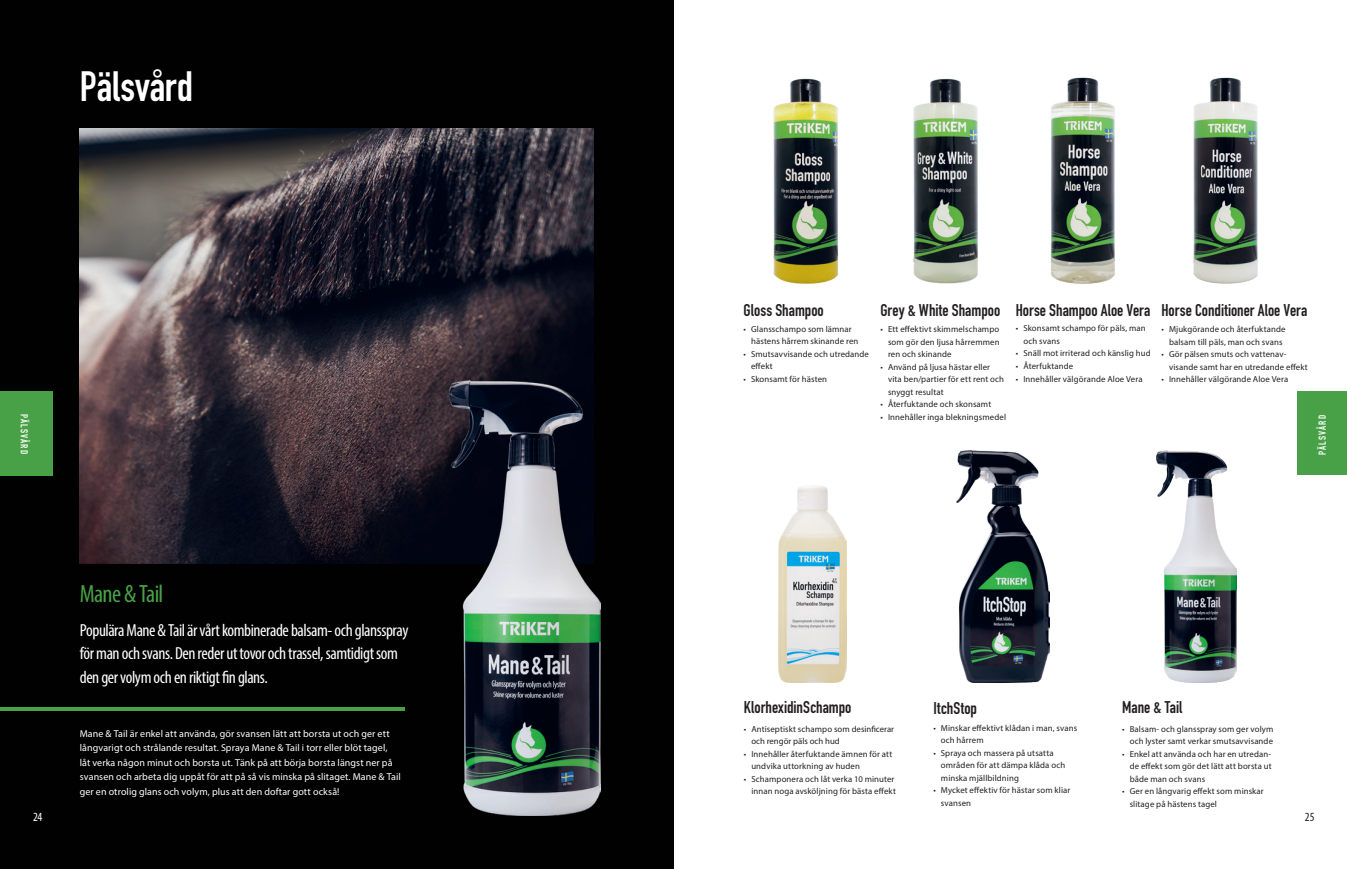
<style>
.page{position:relative;width:1347px;height:869px;background:#fff}
.page>*{position:absolute;margin:0;border:0;box-sizing:border-box;transform-origin:0 0}
.t1{font:41.75px "DIN Engschrift LT Pro";color:#fff}
.t2{font:condensed 25px "Myriad Pro";letter-spacing:-.03em;color:#49a147}
.t3{font:condensed 17.5px/23.5px "Myriad Pro";letter-spacing:-.025em;color:#fff}
.t4{font:16.75px "DIN Engschrift LT Pro";color:#231f20}
.t5{font:condensed 12.5px "Myriad Pro";color:#fff}
.t6{font:condensed 12.5px "Myriad Pro";color:#231f20}
.t7{font:10px/14.5px "Myriad Pro";letter-spacing:.01em;color:#fff}
.t8{font:10px "DIN Engschrift LT Pro";letter-spacing:.11em;color:#fff}
.t9{font:8.75px/12.5px "Myriad Pro";letter-spacing:.015em;color:#231f20}
</style>
<div class="page">
<div style="left:0;top:0;width:673px;height:868px;background:#010101"></div>
<img style="left:80px;top:128px;width:513px;height:434px">
<hr style="left:0;top:706px;width:405px;height:3px;background:#49a147">
<div style="left:0;top:391px;width:52px;height:85px;background:#49a147"></div>
<img style="left:450px;top:380px;width:150px;height:435px">
<img style="left:1193px;top:77px;width:65px;height:207px">
<img style="left:778px;top:486px;width:68px;height:196px">
<div style="left:1297px;top:391px;width:49px;height:83px;background:#49a147"></div>
<img style="left:773px;top:78px;width:66px;height:205px">
<img style="left:1050px;top:77px;width:65px;height:207px">
<img style="left:1156px;top:450px;width:80px;height:232px">
<img style="left:913px;top:78px;width:65px;height:205px">
<img style="left:956px;top:450px;width:93px;height:232px">
<h1 class="t1" style="left:80px;top:61px;width:115px">Pälsvård</h1>
<p class="t8" style="left:30px;top:414px;width:41px;rotate:90deg">PÄLSVÅRD</p>
<h3 class="t5" style="left:33px;top:808px;width:11px">24</h3>
<h2 class="t2" style="left:80px;top:578px;width:85px">Mane &amp; Tail</h2>
<h3 class="t3" style="left:80px;top:617px;width:330px">Populära Mane &amp; Tail är vårt kombinerade balsam- och glansspray för man och svans. Den reder ut tovor och trassel, samtidigt som den ger volym och en riktigt fin glans.</h3>
<p class="t7" style="left:80px;top:725px;width:322px">Mane &amp; Tail är enkel att använda, gör svansen lätt att borsta ut och ger ett långvarigt och strålande resultat. Spraya Mane &amp; Tail i torr eller blöt tagel,<br>låt verka någon minut och borsta ut. Tänk på att börja borsta längst ner på svansen och arbeta dig uppåt för att på så vis minska på slitaget. Mane &amp; Tail ger en otrolig glans och volym, plus att den doftar gott också!</p>
<h3 class="t4" style="left:743px;top:300px;width:82px">Gloss Shampoo</h3>
<p class="t9" style="left:751px;top:322px;width:109px;text-indent:-7px">• Glansschampo som lämnar hästens hårrem skinande ren</p>
<p class="t9" style="left:751px;top:347px;width:119px;text-indent:-7px">• Smutsavvisande och utredande effekt</p>
<p class="t9" style="left:743px;top:372px;width:85px">• Skonsamt för hästen</p>
<h3 class="t4" style="left:880px;top:300px;width:121px">Grey &amp; White Shampoo</h3>
<p class="t9" style="left:888px;top:323px;width:113px;text-align:justify;text-indent:-7px">• Ett effektivt skimmelschampo som gör den ljusa hårremmen ren och skinande</p>
<p class="t9" style="left:888px;top:360px;width:118px;text-indent:-7px">• Använd på ljusa hästar eller vita ben/partier för ett rent och snyggt resultat</p>
<p class="t9" style="left:880px;top:398px;width:112px">• Återfuktande och skonsamt</p>
<p class="t9" style="left:880px;top:410px;width:127px">• Innehåller inga blekningsmedel</p>
<h3 class="t4" style="left:1015px;top:300px;width:136px">Horse Shampoo Aloe Vera</h3>
<p class="t9" style="left:1023px;top:322px;width:124px;text-indent:-7px">• Skonsamt schampo för päls, man och svans</p>
<p class="t9" style="left:1016px;top:347px;width:136px">• Snäll mot irriterad och känslig hud</p>
<p class="t9" style="left:1016px;top:359px;width:59px">• Återfuktande</p>
<p class="t9" style="left:1016px;top:372px;width:128px">• Innehåller välgörande Aloe Vera</p>
<h3 class="t4" style="left:1161px;top:300px;width:147px">Horse Conditioner Aloe Vera</h3>
<p class="t9" style="left:1161px;top:323px;width:125px;text-align:center">• Mjukgörande och återfuktande balsam till päls, man och svans</p>
<p class="t9" style="left:1169px;top:348px;width:140px;text-indent:-7px">• Gör pälsen smuts och vattenav&shy;visande samt har en utredande effekt</p>
<p class="t9" style="left:1161px;top:373px;width:128px">• Innehåller välgörande Aloe Vera</p>
<p class="t8" style="left:1316px;top:454px;width:41px;rotate:-90deg">PÄLSVÅRD</p>
<h3 class="t4" style="left:744px;top:697px;width:109px">KlorhexidinSchampo</h3>
<p class="t9" style="left:751px;top:722px;width:144px;text-indent:-7px">• Antiseptiskt schampo som desinficerar och rengör päls och hud</p>
<p class="t9" style="left:751px;top:747px;width:142px;text-indent:-7px">• Innehåller återfuktande ämnen för att undvika uttorkning av huden</p>
<p class="t9" style="left:744px;top:772px;width:154px;text-align:right">• Schamponera och låt verka 10 minuter innan noga avsköljning för bästa effekt</p>
<h3 class="t4" style="left:933px;top:697px;width:45px">ItchStop</h3>
<p class="t9" style="left:941px;top:721px;width:138px;text-indent:-7px">• Minskar effektivt klådan i man, svans och hårrem</p>
<p class="t9" style="left:941px;top:746px;width:126px;text-indent:-7px">• Spraya och massera på utsatta områden för att dämpa klåda och minska mjällbildning</p>
<p class="t9" style="left:941px;top:783px;width:131px;text-indent:-7px">• Mycket effektiv för hästar som kliar svansen</p>
<h3 class="t4" style="left:1122px;top:697px;width:61px">Mane &amp; Tail</h3>
<p class="t9" style="left:1122px;top:721px;width:153px;text-align:right">• Balsam- och glansspray som ger volym och lyster samt verkar smutsavvisande</p>
<p class="t9" style="left:1129px;top:746px;width:143px;text-align:justify;text-indent:-7px">• Enkel att använda och har en utredan&shy;de effekt som gör det lätt att borsta ut både man och svans</p>
<p class="t9" style="left:1129px;top:784px;width:135px;text-indent:-7px">• Ger en långvarig effekt som minskar slitage på hästens tagel</p>
<h3 class="t6" style="left:1304px;top:808px;width:11px">25</h3>
</div>
